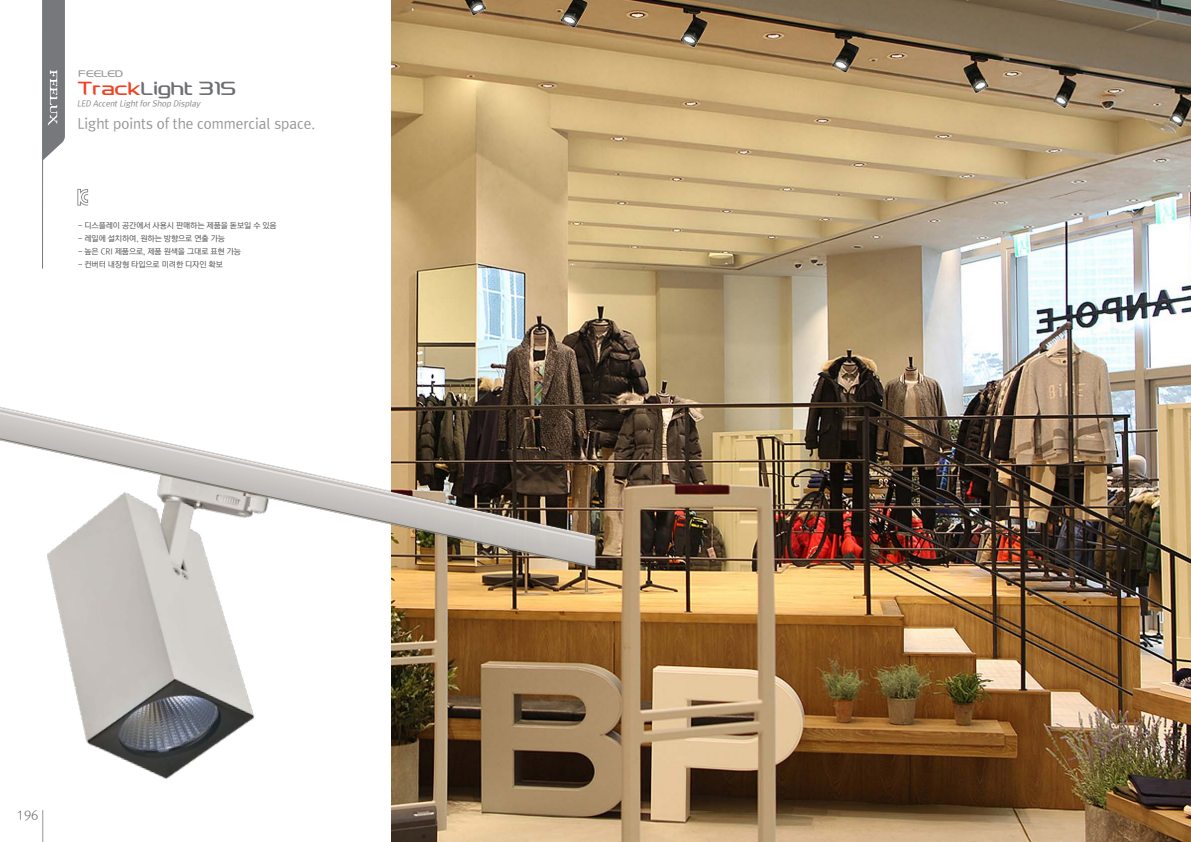
<style>
.page{position:relative;width:1191px;height:842px;background:#fff}
.page>*{position:absolute;margin:0;border:0;box-sizing:border-box;transform-origin:0 0}
.t1{font:20px "HH Feelux 2.0";color:#6d6e71}
.t2{font:14px "Rix Go M";color:#939598}
.t3{font:12px "Rix Go L";color:#636466}
.t4{font:10px "HH Feelux 2.0";color:#939598}
.t5{font:8px "Rix Go M";letter-spacing:-.01em;color:#58595b}
.t6{font:italic 8px "Rix Go M";color:#808285}
.s1{color:#ef4123}
</style>
<div class="page">
<hr style="left:42px;top:0;width:1px;height:269px;background:#77787b">
<img style="left:391px;top:0;width:800px;height:842px">
<svg style="left:77px;top:189px;width:11px;height:17px"></svg>
<img style="left:0;top:379px;width:595px;height:463px">
<svg style="left:43px;top:0;width:22px;height:161px;background:#868789"></svg>
<p class="t4" style="left:78px;top:69px;width:46px">FEELED</p>
<h1 class="t1" style="left:77px;top:78px;width:160px"><span class="s1">Track</span>Light 31S</h1>
<p class="t6" style="left:77px;top:99px;width:125px">LED AccentLightforShop Display</p>
<h2 class="t2" style="left:77px;top:116px;width:239px">Light points of the commercial space.</h2>
<p class="t5" style="left:78px;top:221px;width:200px">- 디스플레이 공간에서 사용시 판매하는 제품을 돋보일 수 있음</p>
<p class="t5" style="left:78px;top:234px;width:148px">- 레일에 설치하여, 원하는 방향으로 연출 가능</p>
<p class="t5" style="left:78px;top:247px;width:164px">- 높은 CRI 제품으로, 제품 원색을 그대로 표현 가능</p>
<p class="t5" style="left:78px;top:260px;width:146px">- 컨버터 내장형 타입으로 미려한 디자인 확보</p>
<h3 class="t3" style="left:17px;top:808px;width:23px">196</h3>
</div>
